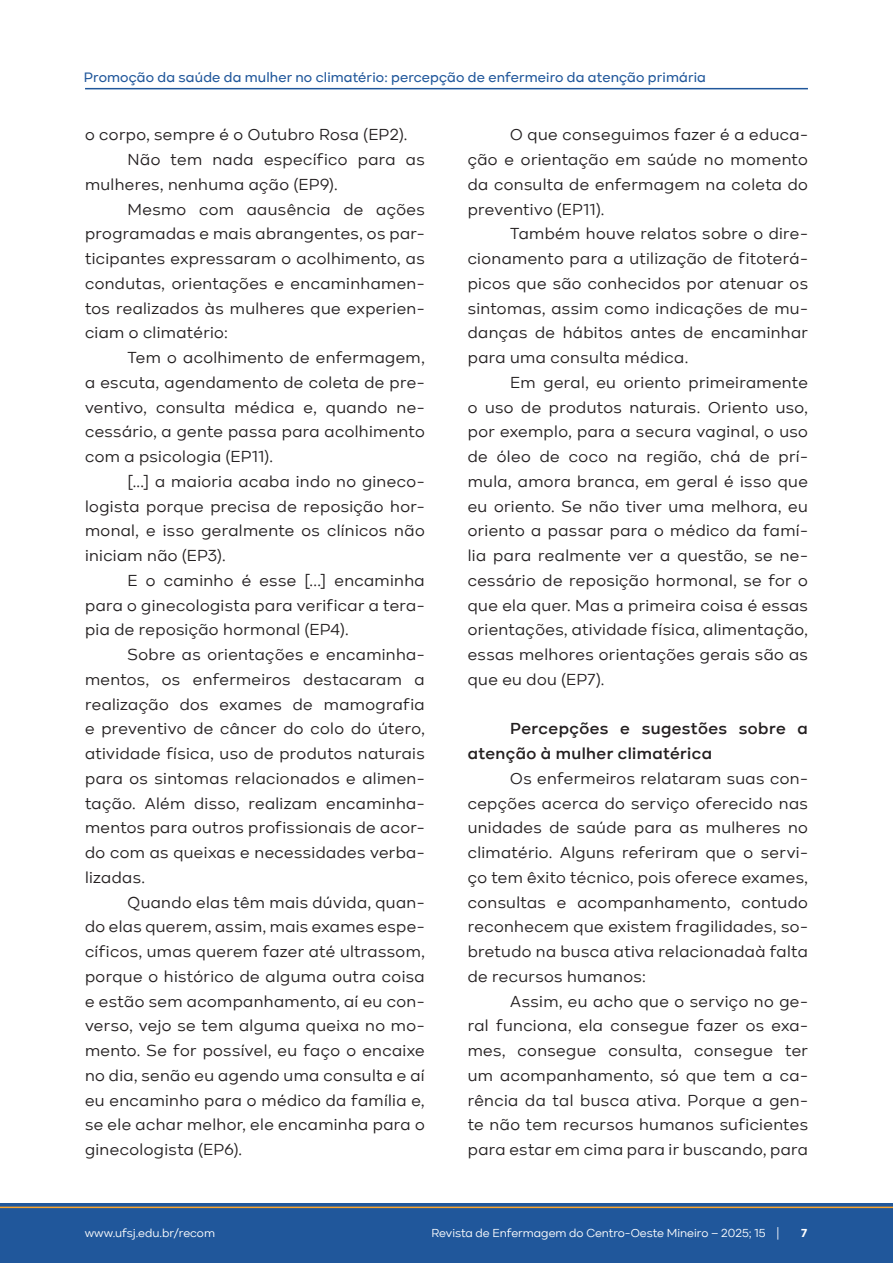
<style>
.page{position:relative;width:893px;height:1263px;background:#fff}
.page>*{position:absolute;margin:0;border:0;box-sizing:border-box;transform-origin:0 0}
.Texto_artigo{font:16.5px/24.8px "Kinetika";letter-spacing:.025em;color:#231f20;text-align:justify}
.Texto_artigo-2{font:600 16.5px/24.8px "Kinetika";letter-spacing:.025em;color:#231f20}
.t1{font:500 14.1px "Kinetika";letter-spacing:.01em;color:#20579b}
.t2{font:12px "Kinetika";color:#fff}
.t3{font:700 12px "Kinetika";color:#fff}
</style>
<div class="page">
<div style="left:0;top:1203px;width:893px;height:60px;background:#20579b"></div>
<hr style="left:0;top:1206px;width:893px;height:2px;background:#f9a42e">
<hr style="left:85px;top:88px;width:723px;height:1px;background:#20579b">
<p class="t1" style="left:84px;top:69px;width:623px">Promoção da saúde da mulher no climatério: percepção de enfermeiro da atenção primária</p>
<p class="Texto_artigo" style="left:85px;top:122px;width:324px">o corpo, sempre é o Outubro Rosa (EP2).</p>
<p class="Texto_artigo" style="left:85px;top:147px;width:341px;text-indent:43px">Não tem nada específico para as mulheres, nenhuma ação (EP9).</p>
<p class="Texto_artigo" style="left:85px;top:197px;width:341px;text-indent:43px">Mesmo com aausência de ações programadas e mais abrangentes, os par&shy;ticipantes expressaram o acolhimento, as condutas, orientações e encaminhamen&shy;tos realizados às mulheres que experien&shy;ciam o climatério:</p>
<p class="Texto_artigo" style="left:85px;top:345px;width:341px;text-indent:43px">Tem o acolhimento de enfermagem, a escuta, agendamento de coleta de pre&shy;ventivo, consulta médica e, quando ne&shy;cessário, a gente passa para acolhimento com a psicologia (EP11).</p>
<p class="Texto_artigo" style="left:85px;top:469px;width:341px;text-indent:43px">[...] a maioria acaba indo no gineco&shy;logista porque precisa de reposição hor&shy;monal, e isso geralmente os clínicos não iniciam não (EP3).</p>
<p class="Texto_artigo" style="left:85px;top:568px;width:341px;text-indent:43px">E o caminho é esse [...] encaminha para o ginecologista para verificar a tera&shy;pia de reposição hormonal (EP4).</p>
<p class="Texto_artigo" style="left:85px;top:642px;width:341px;text-indent:43px">Sobre as orientações e encaminha&shy;mentos, os enfermeiros destacaram a realização dos exames de mamografia e preventivo de câncer do colo do útero, atividade física, uso de produtos naturais para os sintomas relacionados e alimen&shy;tação. Além disso, realizam encaminha&shy;mentos para outros profissionais de acor&shy;do com as queixas e necessidades verba&shy;lizadas.</p>
<p class="Texto_artigo" style="left:85px;top:890px;width:341px;text-indent:43px">Quando elas têm mais dúvida, quan&shy;do elas querem, assim, mais exames espe&shy;cíficos, umas querem fazer até ultrassom, porque o histórico de alguma outra coisa e estão sem acompanhamento, aí eu con&shy;verso, vejo se tem alguma queixa no mo&shy;mento. Se for possível, eu faço o encaixe no dia, senão eu agendo uma consulta e aí eu encaminho para o médico da família e, se ele achar melhor, ele encaminha para o ginecologista (EP6).</p>
<p class="Texto_artigo" style="left:468px;top:122px;width:342px;text-indent:43px">O que conseguimos fazer é a educa&shy;ção e orientação em saúde no momento da consulta de enfermagem na coleta do preventivo (EP11).</p>
<p class="Texto_artigo" style="left:468px;top:221px;width:342px;text-indent:43px">Também houve relatos sobre o dire&shy;cionamento para a utilização de fitoterá&shy;picos que são conhecidos por atenuar os sintomas, assim como indicações de mu&shy;danças de hábitos antes de encaminhar para uma consulta médica.</p>
<p class="Texto_artigo" style="left:468px;top:370px;width:342px;text-indent:43px">Em geral, eu oriento primeiramente o uso de produtos naturais. Oriento uso, por exemplo, para a secura vaginal, o uso de óleo de coco na região, chá de prí&shy;mula, amora branca, em geral é isso que eu oriento. Se não tiver uma melhora, eu oriento a passar para o médico da famí&shy;lia para realmente ver a questão, se ne&shy;cessário de reposição hormonal, se for o que ela quer. Mas a primeira coisa é essas orientações, atividade física, alimentação, essas melhores orientações gerais são as que eu dou (EP7).</p>
<p class="Texto_artigo-2" style="left:468px;top:716px;width:342px;text-indent:43px">Percepções e sugestões sobre a atenção à mulher climatérica</p>
<p class="Texto_artigo" style="left:468px;top:766px;width:342px;text-indent:43px">Os enfermeiros relataram suas con&shy;cepções acerca do serviço oferecido nas unidades de saúde para as mulheres no climatério. Alguns referiram que o servi&shy;ço tem êxito técnico, pois oferece exames, consultas e acompanhamento, contudo reconhecem que existem fragilidades, so&shy;bretudo na busca ativa relacionadaà falta de recursos humanos:</p>
<p class="Texto_artigo" style="left:468px;top:989px;width:342px;text-indent:43px">Assim, eu acho que o serviço no ge&shy;ral funciona, ela consegue fazer os exa&shy;mes, consegue consulta, consegue ter um acompanhamento, só que tem a ca&shy;rência da tal busca ativa. Porque a gen&shy;te não tem recursos humanos suficientes para estar em cima para ir buscando, para</p>
<p class="t2" style="left:85px;top:1226px;width:132px">www.ufsj.edu.br/recom</p>
<p class="t2" style="left:431px;top:1226px;width:349px">Revista de Enfermagem do Centro-Oeste Mineiro – 2025; 15 |</p>
<p class="t3" style="left:801px;top:1226px;width:8px">7</p>
</div>
